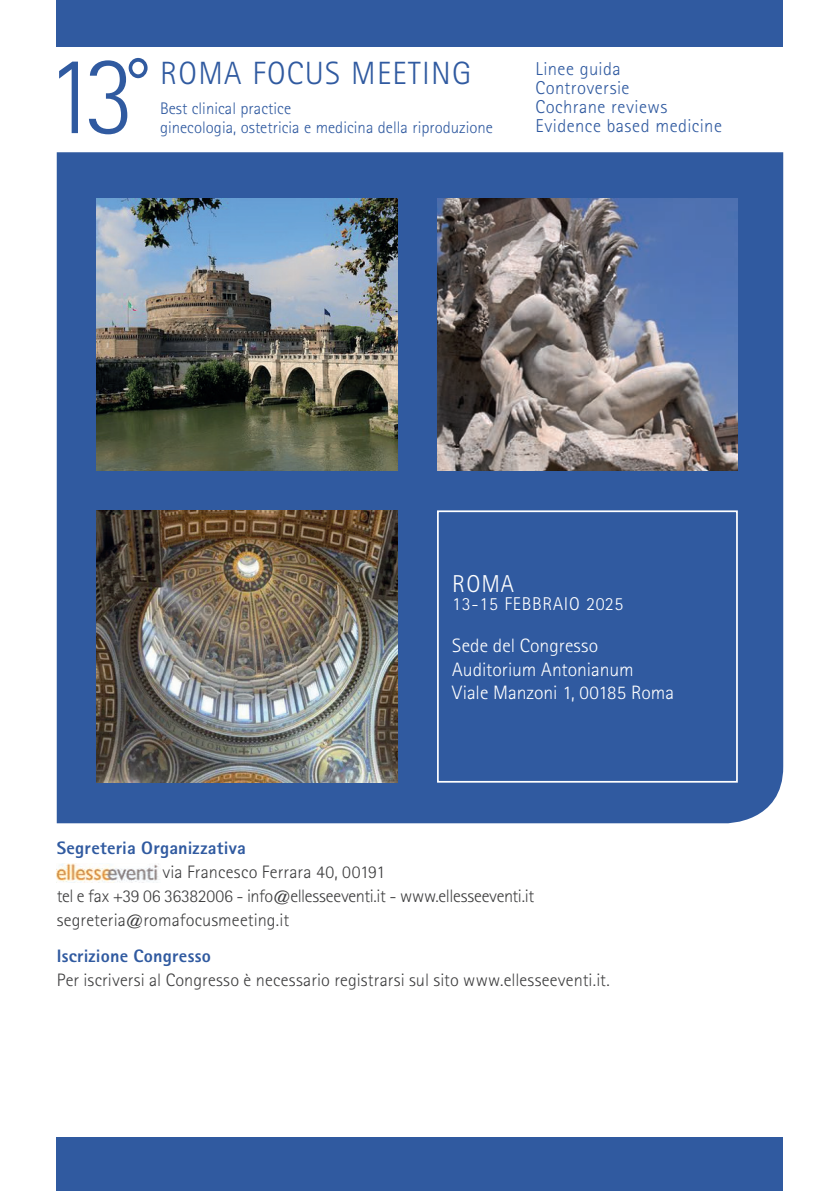
<style>
.page{position:relative;width:840px;height:1191px;background:#fff}
.page>*{position:absolute;margin:0;border:0;box-sizing:border-box;transform-origin:0 0}
.t1{font:300 112.8px "Rotis Sans Serif Std";color:#305aa0;scale:.93 1}
.t2{font:300 32.2px "Rotis Sans Serif Std";letter-spacing:.04em;color:#305aa0}
.t3{font:300 24.4px "Rotis Sans Serif Std";color:#fff}
.t4{font:300 19.4px/23.6px "Rotis Sans Serif Std";color:#fff}
.t5{font:300 18.6px/19px "Rotis Sans Serif Std";letter-spacing:.025em;color:#305aa0}
.t6{font:300 18.6px "Rotis Sans Serif Std";letter-spacing:.04em;color:#fff}
.t7{font:300 18px/24px "Rotis Sans Serif Std";color:#3e3e3f}
.t8{font:800 18px "Rotis Sans Serif Std";letter-spacing:.01em;color:#305aa0}
.t9{font:300 16.8px "Rotis Sans Serif Std";color:#305aa0}
.s1{font-size:94.2px}
</style>
<div class="page">
<div style="left:57px;top:152px;width:725px;height:671px;background:#305aa0"></div>
<div style="left:57px;top:0;width:725px;height:46px;background:#305aa0"></div>
<img style="left:57px;top:863px;width:103px;height:19px">
<div style="left:57px;top:1137px;width:725px;height:54px;background:#305aa0"></div>
<img style="left:96px;top:198px;width:301px;height:273px">
<img style="left:437px;top:198px;width:300px;height:273px">
<div style="left:437px;top:510px;width:300px;height:272px;border:2px solid #fff"></div>
<img style="left:96px;top:510px;width:301px;height:272px">
<h1 class="t1" style="left:45px;top:30px;width:117px">13<span class="s1">°</span></h1>
<h2 class="t2" style="left:160px;top:55px;width:312px">ROMA FOCUS MEETING</h2>
<p class="t9" style="left:160px;top:98px;width:132px">Best clinical practice</p>
<p class="t9" style="left:160px;top:118px;width:334px">ginecologia, ostetricia e medicina della riproduzione</p>
<p class="t5" style="left:535px;top:59px;width:188px">Linee guida<br>Controversie<br>Cochrane reviews<br>Evidence based medicine</p>
<h3 class="t3" style="left:452px;top:569px;width:63px">ROMA</h3>
<p class="t6" style="left:452px;top:593px;width:173px">13-15 FEBBRAIO 2025</p>
<p class="t4" style="left:452px;top:634px;width:223px">Sede del Congresso<br>Auditorium Antonianum<br>Viale Manzoni 1, 00185 Roma</p>
<p class="t8" style="left:57px;top:836px;width:190px">Segreteria Organizzativa</p>
<p class="t7" style="left:57px;top:860px;width:478px;text-indent:106px">via Francesco Ferrara 40, 00191<br>tel e fax +39 06 36382006 - info@ellesseeventi.it - www.ellesseeventi.it segreteria@romafocusmeeting.it</p>
<p class="t8" style="left:57px;top:944px;width:156px">Iscrizione Congresso</p>
<p class="t7" style="left:57px;top:967px;width:554px">Per iscriversi al Congresso è necessario registrarsi sul sito www.ellesseeventi.it.</p>
</div>
